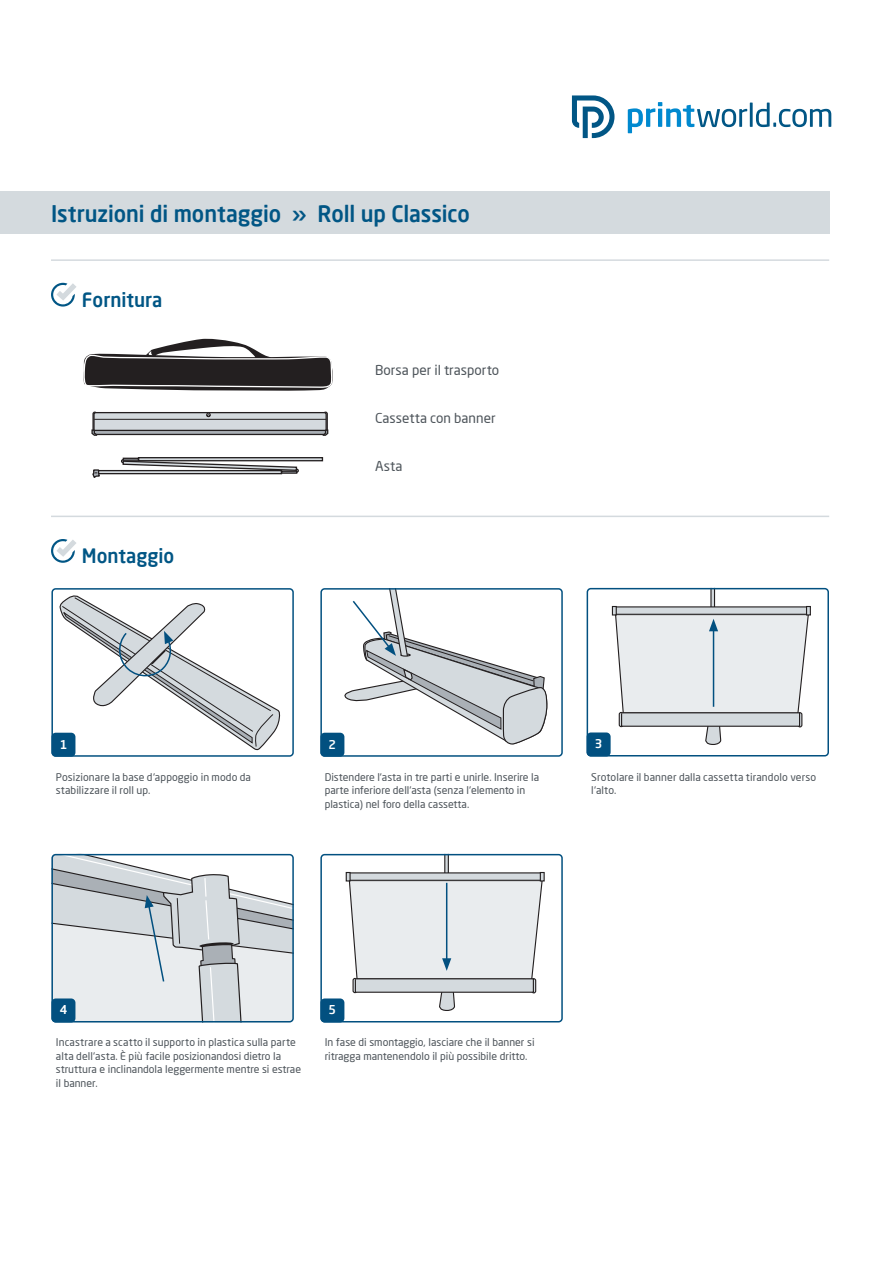
<style>
.page{position:relative;width:893px;height:1263px;background:#fff}
.page>*{position:absolute;margin:0;border:0;box-sizing:border-box;transform-origin:0 0}
.t1{font:500 22.5px "Neo Sans Pro";letter-spacing:-.005em;color:#015685;scale:.96 1}
.t2{font:500 19.5px "Neo Sans Pro";color:#015685;scale:.96 1}
.t3{font:13.5px "Neo Sans Pro";color:#4d545a}
.t4{font:500 12px "Neo Sans Pro";color:#fff}
.t5{font:10.5px/13.5px "Neo Sans Pro";color:#4d545a}
</style>
<div class="page">
<div style="left:0;top:191px;width:829px;height:43px;background:#d4dade"></div>
<svg style="left:628px;top:102px;width:203px;height:31px"></svg>
<svg style="left:572px;top:96px;width:42px;height:42px"></svg>
<svg style="left:51px;top:283px;width:25px;height:24px"></svg>
<hr style="left:51px;top:259px;width:778px;height:2px;background:#d4dade">
<svg style="left:51px;top:539px;width:25px;height:24px"></svg>
<hr style="left:51px;top:516px;width:778px;height:1px;background:#d4dade">
<svg style="left:83px;top:339px;width:250px;height:52px"></svg>
<div style="left:92px;top:412px;width:5px;height:21px;border:1px solid #231f20;border-radius:2px"></div>
<div style="left:323px;top:412px;width:5px;height:21px;border:1px solid #231f20;border-radius:2px"></div>
<div style="left:94px;top:413px;width:232px;height:21px;background:#d4dade;border-radius:2px"></div>
<div style="left:93px;top:412px;width:234px;height:23px;border:1px solid #231f20;border-radius:2px"></div>
<hr style="left:94px;top:419px;width:232px;height:1px;background:#231f20">
<svg style="left:206px;top:413px;width:5px;height:4px"></svg>
<svg style="left:91px;top:428px;width:238px;height:8px"></svg>
<div style="left:94px;top:470px;width:188px;height:4px;border:1px solid #231f20"></div>
<div style="left:281px;top:470px;width:16px;height:4px;border:1px solid #231f20"></div>
<div style="left:138px;top:457px;width:185px;height:4px;border:1px solid #231f20"></div>
<svg style="left:92px;top:469px;width:9px;height:9px"></svg>
<svg style="left:120px;top:458px;width:180px;height:15px"></svg>
<div style="left:320px;top:588px;width:243px;height:169px;border:2px solid #025080;border-radius:4px"></div>
<div style="left:320px;top:733px;width:24px;height:24px;background:#025080;border-radius:4px"></div>
<div style="left:320px;top:998px;width:24px;height:24px;background:#025080;border-radius:4px"></div>
<div style="left:806px;top:606px;width:5px;height:9px;border:1px solid #231f20"></div>
<div style="left:587px;top:588px;width:242px;height:168px;border:2px solid #025080;border-radius:4px"></div>
<div style="left:587px;top:732px;width:24px;height:24px;background:#025080;border-radius:4px"></div>
<div style="left:320px;top:854px;width:243px;height:168px;border:2px solid #025080;border-radius:4px"></div>
<svg style="left:612px;top:588px;width:198px;height:167px"></svg>
<svg style="left:346px;top:854px;width:198px;height:167px"></svg>
<svg style="left:51px;top:854px;width:243px;height:168px"></svg>
<svg style="left:340px;top:588px;width:208px;height:169px"></svg>
<div style="left:51px;top:588px;width:243px;height:169px;border:2px solid #025080;border-radius:4px"></div>
<div style="left:51px;top:733px;width:24px;height:24px;background:#025080;border-radius:4px"></div>
<svg style="left:59px;top:595px;width:222px;height:155px"></svg>
<h1 class="t1" style="left:51px;top:200px;width:438px">Istruzioni di montaggio » Roll up Classico</h1>
<h2 class="t2" style="left:82px;top:287px;width:85px">Fornitura</h2>
<h2 class="t2" style="left:82px;top:543px;width:97px">Montaggio</h2>
<p class="t3" style="left:375px;top:362px;width:126px">Borsa per il trasporto</p>
<p class="t3" style="left:375px;top:410px;width:122px">Cassetta con banner</p>
<p class="t3" style="left:375px;top:458px;width:29px">Asta</p>
<p class="t4" style="left:60px;top:736px;width:9px">1</p>
<p class="t4" style="left:595px;top:736px;width:9px">3</p>
<p class="t4" style="left:329px;top:736px;width:9px">2</p>
<p class="t5" style="left:56px;top:770px;width:197px">Posizionare la base d‘appoggio in modo da stabilizzare il roll up.</p>
<p class="t5" style="left:325px;top:770px;width:216px">Distendere l‘asta in tre parti e unirle. Inserire la parte inferiore dell‘asta (senza l‘elemento in plastica) nel foro della cassetta.</p>
<p class="t5" style="left:591px;top:770px;width:226px">Srotolare il banner dalla cassetta tirandolo verso l‘alto.</p>
<p class="t4" style="left:60px;top:1002px;width:9px">4</p>
<p class="t4" style="left:329px;top:1002px;width:9px">5</p>
<p class="t5" style="left:56px;top:1035px;width:247px">Incastrare a scatto il supporto in plastica sulla parte alta dell‘asta. È più facile posizionandosi dietro la struttura e inclinandola leggermente mentre si estrae il banner.</p>
<p class="t5" style="left:325px;top:1035px;width:211px">In fase di smontaggio, lasciare che il banner si ritragga mantenendolo il più possibile dritto.</p>
</div>
